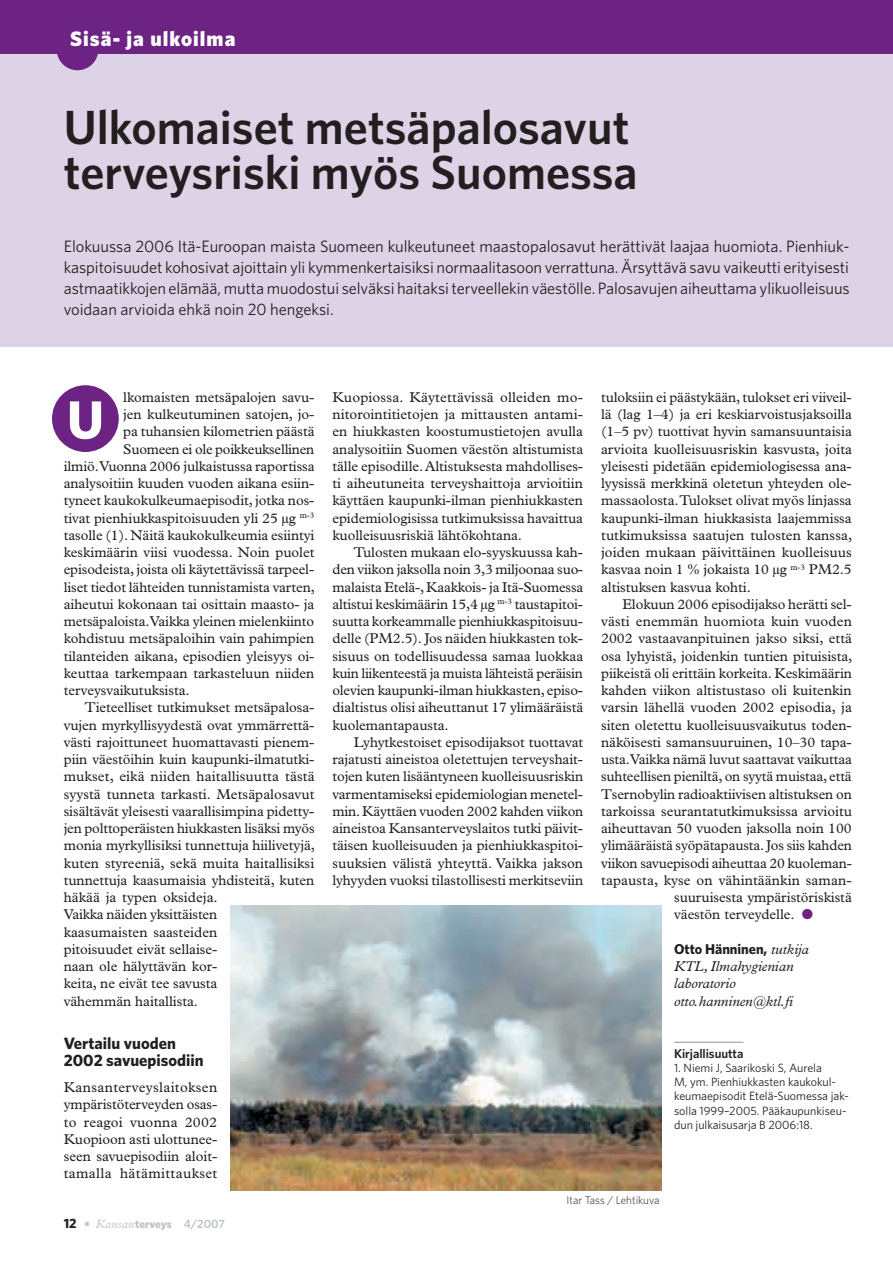
<style>
.page{position:relative;width:893px;height:1263px;background:#fff}
.page>*{position:absolute;margin:0;border:0;box-sizing:border-box;transform-origin:0 0}
.t1{font:700 54px "Whitney";color:#fff}
.t2{font:600 48px/45px "Whitney";color:#231f20}
.t3{font:900 21px "Whitney";letter-spacing:.05em;color:#fff}
.t4{font:16.5px/21px "Whitney";letter-spacing:-.005em;color:#231f20;text-align:justify}
.t5{font:700 16.5px/17.2px "Whitney";color:#231f20}
.t6{font:14.25px/17.2px "Plantin";letter-spacing:-.005em;color:#231f20;text-align:justify}
.t7{font:italic 14.25px/17.2px "Plantin";letter-spacing:-.005em;color:#231f20}
.t8{font:700 14.25px "Whitney";letter-spacing:-.005em;color:#231f20}
.t9{font:600 12.75px "Whitney";letter-spacing:-.005em;color:#231f20}
.t10{font:12px/14.2px "Whitney";letter-spacing:-.005em;color:#231f20}
.t11{font:900 11.25px "Whitney";letter-spacing:-.01em;color:#c0c4ca}
.t12{font:300 11.25px "Whitney";color:#231f20}
.s1{font-weight:700;font-size:13.5px;color:#231f20}
.s2{font-weight:700;font-size:12px}
.s3{font-family:"Plantin";font-weight:400;font-style:italic;font-size:12px}
.s4{font-weight:600;font-size:12px}
.s5{color:#6d2383}
.s6{font-family:"Plantin";font-weight:400;font-style:italic}
</style>
<div class="page">
<div style="left:0;top:53px;width:893px;height:294px;background:#ded3e6"></div>
<hr style="left:674px;top:1042px;width:69px;height:1px;background:#939598">
<div style="left:52px;top:385px;width:67px;height:67px;background:#6d2383;border-radius:50%"></div>
<div style="left:57px;top:29px;width:41px;height:41px;background:#6d2383;border-radius:50%"></div>
<div style="left:0;top:0;width:893px;height:53px;background:#6d2383"></div>
<img style="left:230px;top:906px;width:431px;height:284px">
<h3 class="t3" style="left:70px;top:26px;width:167px">Sisä- ja ulkoilma</h3>
<h2 class="t2" style="left:64px;top:104px;width:575px">Ulkomaiset metsäpalosavut terveysriski myös Suomessa</h2>
<p class="t4" style="left:64px;top:236px;width:788px">Elokuussa 2006 Itä-Euroopan maista Suomeen kulkeutuneet maastopalosavut herättivät laajaa huomiota. Pienhiuk&shy;kaspitoisuudet kohosivat ajoittain yli kymmenkertaisiksi normaalitasoon verrattuna. Ärsyttävä savu vaikeutti erityisesti astmaatikkojen elämää, mutta muodostui selväksi haitaksi terveellekin väestölle. Palosavujen aiheuttama ylikuolleisuus voidaan arvioida ehkä noin 20 hengeksi.</p>
<p class="t6" style="left:123px;top:389px;width:193px">lkomaisten metsäpalojen savu-</p>
<p class="t6" style="left:123px;top:406px;width:193px">jen kulkeutuminen satojen, jo-</p>
<p class="t6" style="left:123px;top:423px;width:193px">pa tuhansien kilometrien päästä</p>
<p class="t6" style="left:123px;top:440px;width:193px">Suomeen ei ole poikkeuksellinen</p>
<p class="t6" style="left:64px;top:458px;width:252px">ilmiö. Vuonna 2006 julkaistussa raportissa</p>
<p class="t6" style="left:64px;top:475px;width:252px">analysoitiin kuuden vuoden aikana esiin-</p>
<p class="t6" style="left:64px;top:492px;width:252px">tyneet kaukokulkeumaepisodit, jotka nos-</p>
<p class="t6" style="left:64px;top:509px;width:252px">tivat pienhiukkaspitoisuuden yli 25 µg <sup>m-3</sup></p>
<p class="t6" style="left:64px;top:527px;width:252px">tasolle (1). Näitä kaukokulkeumia esiintyi</p>
<p class="t6" style="left:64px;top:544px;width:252px">keskimäärin viisi vuodessa. Noin puolet</p>
<p class="t6" style="left:64px;top:561px;width:252px">episodeista, joista oli käytettävissä tarpeel-</p>
<p class="t6" style="left:64px;top:578px;width:253px">liset tiedot lähteiden tunnistamista varten,</p>
<p class="t6" style="left:64px;top:596px;width:252px">aiheutui kokonaan tai osittain maasto- ja</p>
<p class="t6" style="left:64px;top:613px;width:252px">metsäpaloista. Vaikka yleinen mielenkiinto</p>
<p class="t6" style="left:64px;top:630px;width:252px">kohdistuu metsäpaloihin vain pahimpien</p>
<p class="t6" style="left:64px;top:647px;width:252px">tilanteiden aikana, episodien yleisyys oi-</p>
<p class="t6" style="left:64px;top:665px;width:252px">keuttaa tarkempaan tarkasteluun niiden</p>
<p class="t6" style="left:64px;top:682px;width:127px">terveysvaikutuksista.</p>
<p class="t6" style="left:85px;top:699px;width:231px">Tieteelliset tutkimukset metsäpalosa-</p>
<p class="t6" style="left:64px;top:716px;width:252px">vujen myrkyllisyydestä ovat ymmärrettä-</p>
<p class="t6" style="left:64px;top:734px;width:252px">västi rajoittuneet huomattavasti pienem-</p>
<p class="t6" style="left:64px;top:751px;width:252px">piin väestöihin kuin kaupunki-ilmatutki-</p>
<p class="t6" style="left:64px;top:768px;width:252px">mukset, eikä niiden haitallisuutta tästä</p>
<p class="t6" style="left:64px;top:785px;width:252px">syystä tunneta tarkasti. Metsäpalosavut</p>
<p class="t6" style="left:64px;top:803px;width:252px">sisältävät yleisesti vaarallisimpina pidetty-</p>
<p class="t6" style="left:64px;top:820px;width:252px">jen polttoperäisten hiukkasten lisäksi myös</p>
<p class="t6" style="left:64px;top:837px;width:253px">monia myrkyllisiksi tunnettuja hiilivetyjä,</p>
<p class="t6" style="left:64px;top:854px;width:252px">kuten styreeniä, sekä muita haitallisiksi</p>
<p class="t6" style="left:64px;top:872px;width:252px">tunnettuja kaasumaisia yhdisteitä, kuten</p>
<p class="t6" style="left:64px;top:889px;width:156px">häkää ja typen oksideja.</p>
<p class="t6" style="left:64px;top:906px;width:155px">Vaikka näiden yksittäisten</p>
<p class="t6" style="left:64px;top:923px;width:155px">kaasumaisten saasteiden</p>
<p class="t6" style="left:64px;top:941px;width:155px">pitoisuudet eivät sellaise-</p>
<p class="t6" style="left:64px;top:958px;width:155px">naan ole hälyttävän kor-</p>
<p class="t6" style="left:64px;top:975px;width:155px">keita, ne eivät tee savusta</p>
<p class="t6" style="left:64px;top:992px;width:136px">vähemmän haitallista.</p>
<p class="t5" style="left:64px;top:1034px;width:142px">Vertailu vuoden<br>2002 savuepisodiin</p>
<p class="t6" style="left:64px;top:1079px;width:155px">Kansanterveyslaitoksen ympäristöterveyden osas&shy;to reagoi vuonna 2002<br>Kuopioon asti ulottunee&shy;seen savuepisodiin aloit&shy;tamalla hätämittaukset</p>
<h1 class="t1" style="left:67px;top:387px;width:39px">U</h1>
<p class="t11" style="left:64px;top:1217px;width:163px"><span class="s1">12</span> <span class="s2">•</span> <span class="s3">Kansan</span>terveys <span class="s4">4/2007</span></p>
<p class="t6" style="left:332px;top:389px;width:252px">Kuopiossa. Käytettävissä olleiden mo&shy;nitorointitietojen ja mittausten antami&shy;en hiukkasten koostumustietojen avulla analysoitiin Suomen väestön altistumista tälle episodille. Altistuksesta mahdollises&shy;ti aiheutuneita terveyshaittoja arvioitiin käyttäen kaupunki-ilman pienhiukkasten epidemiologisissa tutkimuksissa havaittua kuolleisuusriskiä lähtökohtana.</p>
<p class="t6" style="left:332px;top:544px;width:252px;text-indent:21px">Tulosten mukaan elo-syyskuussa kah&shy;den viikon jaksolla noin 3,3 miljoonaa suo&shy;malaista Etelä-, Kaakkois- ja Itä-Suomessa altistui keskimäärin 15,4 µg <sup>m-3</sup> taustapitoi&shy;suutta korkeammalle pienhiukkaspitoisuu&shy;delle (PM2.5). Jos näiden hiukkasten tok&shy;sisuus on todellisuudessa samaa luokkaa kuin liikenteestä ja muista lähteistä peräisin olevien kaupunki-ilman hiukkasten, episo&shy;dialtistus olisi aiheuttanut 17 ylimääräistä kuolemantapausta.</p>
<p class="t6" style="left:332px;top:734px;width:252px;text-indent:21px">Lyhytkestoiset episodijaksot tuottavat rajatusti aineistoa oletettujen terveyshait&shy;tojen kuten lisääntyneen kuolleisuusriskin varmentamiseksi epidemiologian menetel&shy;min. Käyttäen vuoden 2002 kahden viikon aineistoa Kansanterveyslaitos tutki päivit&shy;täisen kuolleisuuden ja pienhiukkaspitoi&shy;suuksien välistä yhteyttä. Vaikka jakson lyhyyden vuoksi tilastollisesti merkitseviin</p>
<p class="t6" style="left:601px;top:389px;width:253px">tuloksiin ei päästykään, tulokset eri viiveil&shy;lä (lag 1–4) ja eri keskiarvoistusjaksoilla (1–5 pv) tuottivat hyvin samansuuntaisia arvioita kuolleisuusriskin kasvusta, joita yleisesti pidetään epidemiologisessa ana&shy;lyysissä merkkinä oletetun yhteyden ole&shy;massaolosta. Tulokset olivat myös linjassa kaupunki-ilman hiukkasista laajemmissa tutkimuksissa saatujen tulosten kanssa, joiden mukaan päivittäinen kuolleisuus kasvaa noin 1 % jokaista 10 µg <sup>m-3</sup> PM2.5 altistuksen kasvua kohti.</p>
<p class="t6" style="left:622px;top:596px;width:231px">Elokuun 2006 episodijakso herätti sel-</p>
<p class="t6" style="left:601px;top:613px;width:252px">västi enemmän huomiota kuin vuoden</p>
<p class="t6" style="left:601px;top:630px;width:252px">2002 vastaavanpituinen jakso siksi, että</p>
<p class="t6" style="left:601px;top:647px;width:253px">osa lyhyistä, joidenkin tuntien pituisista,</p>
<p class="t6" style="left:601px;top:665px;width:252px">piikeistä oli erittäin korkeita. Keskimäärin</p>
<p class="t6" style="left:601px;top:682px;width:252px">kahden viikon altistustaso oli kuitenkin</p>
<p class="t6" style="left:601px;top:699px;width:252px">varsin lähellä vuoden 2002 episodia, ja</p>
<p class="t6" style="left:601px;top:716px;width:252px">siten oletettu kuolleisuusvaikutus toden-</p>
<p class="t6" style="left:601px;top:734px;width:252px">näköisesti samansuuruinen, 10–30 tapa-</p>
<p class="t6" style="left:601px;top:751px;width:252px">usta. Vaikka nämä luvut saattavat vaikuttaa</p>
<p class="t6" style="left:601px;top:768px;width:252px">suhteellisen pieniltä, on syytä muistaa, että</p>
<p class="t6" style="left:601px;top:785px;width:252px">Tsernobylin radioaktiivisen altistuksen on</p>
<p class="t6" style="left:601px;top:803px;width:252px">tarkoissa seurantatutkimuksissa arvioitu</p>
<p class="t6" style="left:601px;top:820px;width:252px">aiheuttavan 50 vuoden jaksolla noin 100</p>
<p class="t6" style="left:601px;top:837px;width:252px">ylimääräistä syöpätapausta. Jos siis kahden</p>
<p class="t6" style="left:601px;top:854px;width:252px">viikon savuepisodi aiheuttaa 20 kuoleman-</p>
<p class="t6" style="left:601px;top:872px;width:252px">tapausta, kyse on vähintäänkin saman-</p>
<p class="t6" style="left:674px;top:889px;width:179px">suuruisesta ympäristöriskistä</p>
<p class="t6" style="left:674px;top:906px;width:140px">väestön terveydelle. <span class="s5">●</span></p>
<p class="t8" style="left:674px;top:940px;width:136px">Otto Hänninen, <span class="s6">tutkija</span></p>
<p class="t7" style="left:674px;top:958px;width:121px">KTL, Ilmahygienian laboratorio otto.hanninen@ktl.fi</p>
<p class="t9" style="left:674px;top:1045px;width:71px">Kirjallisuutta</p>
<p class="t10" style="left:674px;top:1060px;width:176px">1. Niemi J, Saarikoski S, Aurela<br>M, ym. Pienhiukkasten kaukokul&shy;keumaepisodit Etelä-Suomessa jak&shy;solla 1999–2005. Pääkaupunkiseu&shy;dun julkaisusarja B 2006:18.</p>
<p class="t12" style="left:566px;top:1193px;width:95px">Itar Tass / Lehtikuva</p>
</div>
